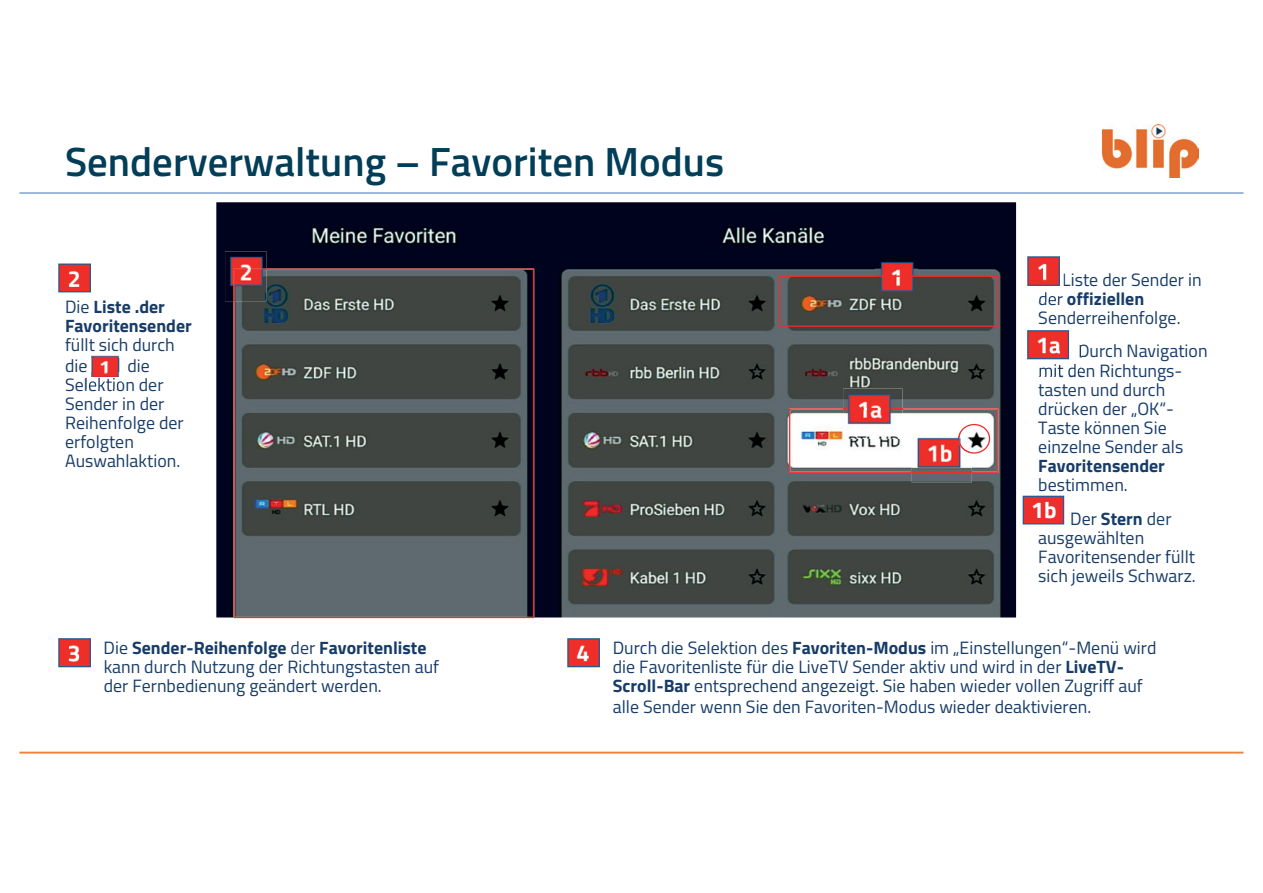
<style>
.page{position:relative;width:1263px;height:893px;background:#fff}
.page>*{position:absolute;margin:0;border:0;box-sizing:border-box;transform-origin:0 0}
.t1{font:600 40.8px "Titillium Web";color:#023e57}
.t2{font:700 22.95px "Titillium Web";color:#fff}
.t3{font:17.85px/19.2px "Titillium Web";color:#173c68}
.t4{font:700 17.85px/19.4px "Titillium Web";color:#173c68}
.s1{font-weight:400}
.s2{font-weight:700}
</style>
<div class="page">
<img style="left:1102px;top:124px;width:96px;height:54px">
<hr style="left:19px;top:752px;width:1224px;height:2px;background:#f2813c">
<hr style="left:19px;top:193px;width:1224px;height:1px;background:#3d73ba">
<img style="left:216px;top:202px;width:800px;height:415px">
<img style="left:58px;top:638px;width:33px;height:30px">
<img style="left:875px;top:257px;width:42px;height:50px">
<img style="left:58px;top:263px;width:33px;height:30px">
<img style="left:1027px;top:256px;width:33px;height:30px">
<img style="left:1039px;top:292px;width:24px;height:10px">
<div style="left:779px;top:276px;width:219px;height:51px;border:1px solid #ee2d2d"></div>
<svg style="left:789px;top:408px;width:209px;height:65px"></svg>
<img style="left:1027px;top:330px;width:53px;height:34px">
<svg style="left:1080px;top:345px;width:1px;height:13px"></svg>
<img style="left:1039px;top:364px;width:42px;height:11px">
<img style="left:843px;top:389px;width:59px;height:50px">
<img style="left:843px;top:408px;width:59px;height:2px">
<img style="left:912px;top:432px;width:60px;height:51px">
<img style="left:912px;top:472px;width:60px;height:1px">
<img style="left:958px;top:432px;width:14px;height:21px">
<div style="left:1023px;top:496px;width:40px;height:28px;background:#ee2d2d"></div>
<div style="left:1023px;top:496px;width:41px;height:28px;border:1px solid #2a5b96"></div>
<img style="left:91px;top:355px;width:29px;height:23px">
<img style="left:91px;top:359px;width:29px;height:13px">
<img style="left:88px;top:378px;width:34px;height:10px">
<svg style="left:233px;top:269px;width:301px;height:349px;background:#4e5353"></svg>
<img style="left:225px;top:252px;width:42px;height:49px">
<img style="left:233px;top:269px;width:34px;height:32px">
<img style="left:567px;top:638px;width:33px;height:30px">
<h1 class="t1" style="left:65px;top:131px;width:661px">Senderverwaltung – Favoriten Modus</h1>
<p class="t4" style="left:65px;top:296px;width:128px"><span class="s1">Die</span> Liste .der<br>Favoritensender</p>
<p class="t3" style="left:65px;top:334px;width:111px;line-height:20.5px">füllt sich durch die</p>
<p class="t3" style="left:65px;top:355px;width:120px;text-indent:62px">die<br>Selektion der<br>Sender in der<br>Reihenfolge der erfolgten<br>Auswahlaktion.</p>
<p class="t3" style="left:1038px;top:269px;width:165px;text-indent:24px">Liste der Sender in der <span class="s2">offiziellen<br></span>Senderreihenfolge.</p>
<p class="t3" style="left:1038px;top:341px;width:171px;text-indent:40px">Durch Navigation mit den Richtungs&shy;tasten und durch drücken der „OK“-<br>Taste können Sie einzelne Sender als</p>
<p class="t4" style="left:1038px;top:455px;width:128px">Favoritensender</p>
<p class="t3" style="left:1070px;top:468px;width:103px;line-height:33px;text-indent:-32px">bestimmen.<br>Der <span class="s2">Stern</span> der</p>
<p class="t3" style="left:1038px;top:527px;width:159px">ausgewählten<br>Favoritensender füllt sich jeweils Schwarz.</p>
<p class="t2" style="left:1031px;top:492px;width:27px">1b</p>
<p class="t3" style="left:104px;top:637px;width:337px">Die <span class="s2">Sender-Reihenfolge</span> der <span class="s2">Favoritenliste </span>kann durch Nutzung der Richtungstasten auf der Fernbedienung geändert werden.</p>
<p class="t3" style="left:613px;top:637px;width:545px;line-height:19.6px">Durch die Selektion des <span class="s2">Favoriten-Modus</span> im „Einstellungen“-Menü wird die Favoritenliste für die LiveTV Sender aktiv und wird in der <span class="s2">LiveTV-Scroll-Bar</span> entsprechend angezeigt. Sie haben wieder vollen Zugriff auf alle Sender wenn Sie den Favoriten-Modus wieder deaktivieren.</p>
</div>
